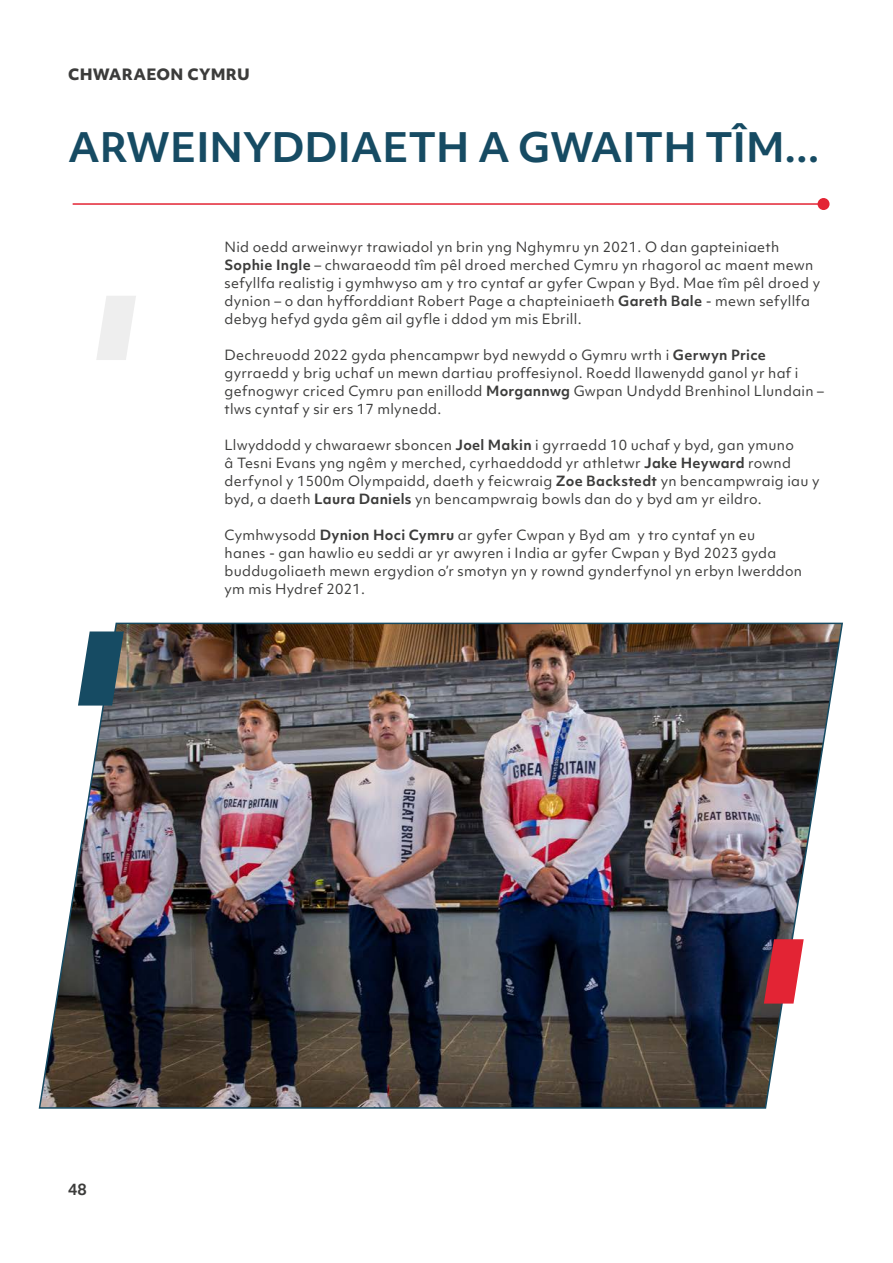
<style>
.page{position:relative;width:893px;height:1263px;background:#fff}
.page>*{position:absolute;margin:0;border:0;box-sizing:border-box;transform-origin:0 0}
.t1{font:700 39px "Objektiv Mk 1";color:#164b63}
.t2{font:800 15px "Objektiv Mk 1";letter-spacing:.02em;color:#3c3c3b}
.t3{font:700 15px "Objektiv Mk 1";color:#3c3c3b}
.t4{font:13.5px/18px "Objektiv Mk 1";letter-spacing:.02em;color:#3c3c3b}
.s1{font-weight:700}
</style>
<div class="page">
<hr style="left:73px;top:203px;width:750px;height:2px;background:#e32434">
<div style="left:817px;top:198px;width:12px;height:12px;background:#e32434;border-radius:50%"></div>
<img style="left:38px;top:622px;width:805px;height:487px">
<svg style="left:78px;top:631px;width:46px;height:74px;background:#436777"></svg>
<svg style="left:764px;top:939px;width:40px;height:64px;background:#d14553"></svg>
<svg style="left:96px;top:296px;width:40px;height:64px"></svg>
<p class="t2" style="left:68px;top:64px;width:183px">CHWARAEON CYMRU</p>
<h1 class="t1" style="left:68px;top:120px;width:753px">ARWEINYDDIAETH A GWAITH TÎM...</h1>
<p class="t4" style="left:225px;top:238px;width:597px">Nid oedd arweinwyr trawiadol yn brin yng Nghymru yn 2021. O dan gapteiniaeth <span class="s1">Sophie Ingle</span> – chwaraeodd tîm pêl droed merched Cymru yn rhagorol ac maent mewn sefyllfa realistig i gymhwyso am y tro cyntaf ar gyfer Cwpan y Byd. Mae tîm pêl droed y dynion – o dan hyfforddiant Robert Page a chapteiniaeth <span class="s1">Gareth Bale</span> - mewn sefyllfa debyg hefyd gyda gêm ail gyfle i ddod ym mis Ebrill.</p>
<p class="t4" style="left:225px;top:346px;width:601px">Dechreuodd 2022 gyda phencampwr byd newydd o Gymru wrth i <span class="s1">Gerwyn Price </span>gyrraedd y brig uchaf un mewn dartiau proffesiynol. Roedd llawenydd ganol yr haf i gefnogwyr criced Cymru pan enillodd <span class="s1">Morgannwg</span> Gwpan Undydd Brenhinol Llundain – tlws cyntaf y sir ers 17 mlynedd.</p>
<p class="t4" style="left:225px;top:436px;width:597px">Llwyddodd y chwaraewr sboncen <span class="s1">Joel Makin</span> i gyrraedd 10 uchaf y byd, gan ymuno<br>â Tesni Evans yng ngêm y merched, cyrhaeddodd yr athletwr <span class="s1">Jake Heyward</span> rownd derfynol y 1500m Olympaidd, daeth y feicwraig <span class="s1">Zoe Backstedt</span> yn bencampwraig iau y byd, a daeth <span class="s1">Laura Daniels</span> yn bencampwraig bowls dan do y byd am yr eildro.</p>
<p class="t4" style="left:225px;top:526px;width:579px">Cymhwysodd <span class="s1">Dynion Hoci Cymru</span> ar gyfer Cwpan y Byd am y tro cyntaf yn eu<br>hanes - gan hawlio eu seddi ar yr awyren i India ar gyfer Cwpan y Byd 2023 gyda buddugoliaeth mewn ergydion o’r smotyn yn y rownd gynderfynol yn erbyn Iwerddon ym mis Hydref 2021.</p>
<p class="t3" style="left:68px;top:1179px;width:20px">48</p>
</div>
